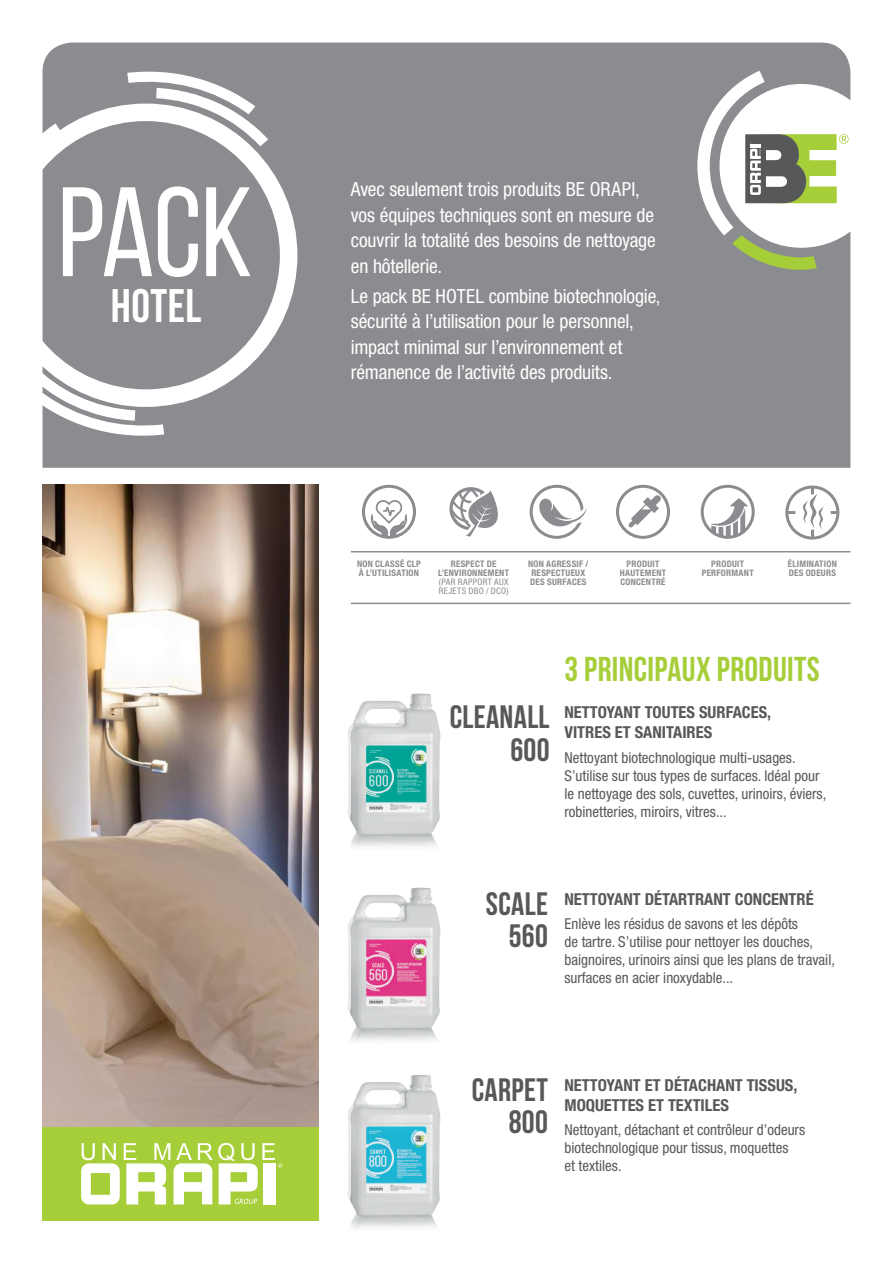
<style>
.page{position:relative;width:893px;height:1263px;background:#fff}
.page>*{position:absolute;margin:0;border:0;box-sizing:border-box;transform-origin:0 0}
.t1{font:700 47.1px "Bebas Neue";letter-spacing:.01em;color:#fff}
.t2{font:700 34.5px "Bebas Neue";letter-spacing:.01em;color:#a6ce39}
.t3{font:700 32.4px/32.4px "Bebas Neue";letter-spacing:.01em;color:#57585a;text-align:right}
.t4{font:condensed 19.5px/25.5px "Helvetica Neue LT";letter-spacing:-.01em;color:#fff}
.t5{font:700 condensed 16.5px/19.8px "Helvetica Neue LT";color:#57585a}
.t6{font:condensed 15px/18px "Helvetica Neue LT";color:#57585a}
.t7{font:700 condensed 9px/9px "Helvetica Neue LT";letter-spacing:.03em;color:#8a8c8f}
.t8{font:condensed 9px/9px "Helvetica Neue LT";letter-spacing:.04em;color:#8a8c8f}
</style>
<div class="page">
<img style="left:347px;top:693px;width:93px;height:155px">
<div style="left:43px;top:1127px;width:276px;height:93px;background:#a6ce39"></div>
<svg style="left:81px;top:1143px;width:201px;height:61px"></svg>
<div style="left:43px;top:43px;width:807px;height:425px;background:#8a8c8f"></div>
<img style="left:43px;top:485px;width:276px;height:642px">
<svg style="left:43px;top:407px;width:121px;height:33px"></svg>
<svg style="left:43px;top:104px;width:254px;height:303px"></svg>
<img style="left:347px;top:887px;width:93px;height:155px">
<img style="left:347px;top:1075px;width:93px;height:154px">
<div style="left:616px;top:485px;width:54px;height:54px;border:3px solid #8a8c8f;border-radius:50%"></div>
<div style="left:530px;top:485px;width:54px;height:54px;border:3px solid #8a8c8f;border-radius:50%"></div>
<svg style="left:711px;top:498px;width:37px;height:39px"></svg>
<div style="left:701px;top:485px;width:54px;height:54px;border:3px solid #8a8c8f;border-radius:50%"></div>
<div style="left:785px;top:485px;width:54px;height:54px;border:3px solid #8a8c8f;border-radius:50%"></div>
<svg style="left:787px;top:511px;width:8px;height:3px"></svg>
<svg style="left:831px;top:511px;width:7px;height:3px"></svg>
<svg style="left:803px;top:487px;width:21px;height:51px"></svg>
<svg style="left:449px;top:487px;width:49px;height:50px"></svg>
<svg style="left:628px;top:495px;width:33px;height:33px"></svg>
<svg style="left:536px;top:498px;width:51px;height:30px"></svg>
<hr style="left:351px;top:603px;width:499px;height:1px;background:#8a8c8f">
<hr style="left:351px;top:551px;width:499px;height:1px;background:#8a8c8f">
<div style="left:362px;top:485px;width:54px;height:54px;border:3px solid #8a8c8f;border-radius:50%"></div>
<svg style="left:371px;top:500px;width:36px;height:36px"></svg>
<svg style="left:43px;top:68px;width:225px;height:209px"></svg>
<div style="left:719px;top:84px;width:164px;height:164px;background:#fff;border-radius:50%"></div>
<svg style="left:697px;top:71px;width:152px;height:199px"></svg>
<h1 class="t1" style="left:111px;top:279px;width:92px">HOTEL</h1>
<h3 class="t4" style="left:351px;top:177px;width:306px">Avec seulement trois produits BE ORAPI, vos équipes techniques sont en mesure de couvrir la totalité des besoins de nettoyage en hôtellerie.</h3>
<h3 class="t4" style="left:351px;top:283px;width:311px">Le pack BE HOTEL combine biotechnologie, sécurité à l’utilisation pour le personnel, impact minimal sur l’environnement et rémanence de l’activité des produits.</h3>
<p class="t7" style="left:357px;top:559px;width:65px">NON CLASSÉ CLP<br>À L’UTILISATION</p>
<p class="t7" style="left:438px;top:559px;width:72px;text-align:center">RESPECT DE<br>L’ENVIRONNEMENT</p>
<p class="t8" style="left:439px;top:578px;width:71px">(PAR RAPPORT AUX<br>REJETS DBO / DCO)</p>
<p class="t7" style="left:528px;top:559px;width:62px">NON AGRESSIF /<br>RESPECTUEUX<br>DES SURFACES</p>
<p class="t7" style="left:620px;top:559px;width:48px;text-align:center">PRODUIT<br>HAUTEMENT<br>CONCENTRÉ</p>
<p class="t7" style="left:702px;top:559px;width:53px;text-align:center">PRODUIT<br>PERFORMANT</p>
<p class="t7" style="left:788px;top:559px;width:51px">ÉLIMINATION<br>DES ODEURS</p>
<h2 class="t2" style="left:564px;top:650px;width:257px">3 PRINCIPAUX PRODUITS</h2>
<h3 class="t3" style="left:450px;top:700px;width:101px">CLEANALL<br>600</h3>
<p class="t5" style="left:564px;top:702px;width:208px">NETTOYANT TOUTES SURFACES,<br>VITRES ET SANITAIRES</p>
<p class="t6" style="left:564px;top:748px;width:263px">Nettoyant biotechnologique multi-usages.<br>S’utilise sur tous types de surfaces. Idéal pour le nettoyage des sols, cuvettes, urinoirs, éviers, robinetteries, miroirs, vitres...</p>
<h3 class="t3" style="left:486px;top:887px;width:64px">SCALE<br>560</h3>
<p class="t5" style="left:564px;top:889px;width:251px">NETTOYANT DÉTARTRANT CONCENTRÉ</p>
<p class="t6" style="left:564px;top:915px;width:272px">Enlève les résidus de savons et les dépôts<br>de tartre. S’utilise pour nettoyer les douches, baignoires, urinoirs ainsi que les plans de travail, surfaces en acier inoxydable...</p>
<h3 class="t3" style="left:472px;top:1073px;width:78px">CARPET<br>800</h3>
<p class="t5" style="left:564px;top:1075px;width:234px">NETTOYANT ET DÉTACHANT TISSUS,<br>MOQUETTES ET TEXTILES</p>
<p class="t6" style="left:564px;top:1121px;width:242px">Nettoyant, détachant et contrôleur d’odeurs biotechnologique pour tissus, moquettes<br>et textiles.</p>
</div>
